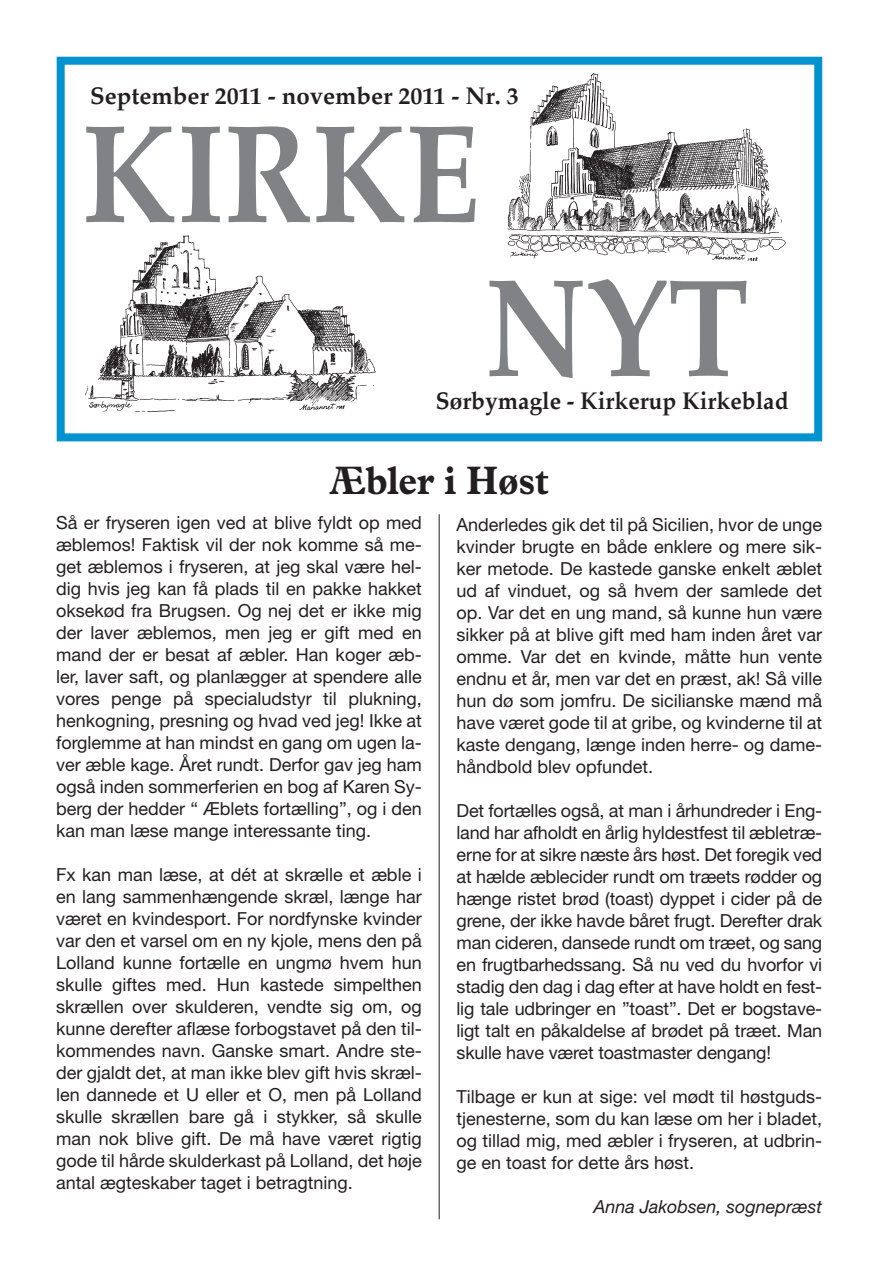
<style>
.page{position:relative;width:879px;height:1276px;background:#fff}
.page>*{position:absolute;margin:0;border:0;box-sizing:border-box;transform-origin:0 0}
.t1{font:700 140px "Palatino";color:#808285;scale:.87 1}
.Overskrift{font:700 40px "Plantin";color:#231f20;scale:.9 1}
.t2{font:700 24px "Palatino";color:#231f20}
.t3{font:700 24px "Palatino";color:#231f20;scale:.95 1}
.Brødtekst{font:18px/22px "Helvetica Neue";color:#231f20;text-align:justify}
.Brødtekst-2{font:italic 18px "Helvetica Neue";color:#231f20}
</style>
<div class="page">
<img style="left:85px;top:235px;width:291px;height:177px">
<img style="left:507px;top:73px;width:279px;height:188px">
<div style="left:57px;top:57px;width:765px;height:384px;border:8px solid #0093d0"></div>
<hr style="left:439px;top:514px;width:1px;height:705px;background:#231f20">
<p class="t2" style="left:90px;top:75px;width:430px">September 2011 - november 2011 - Nr. 3</p>
<p class="t1" style="left:82px;top:55px;width:460px">KIRKE</p>
<p class="t1" style="left:485px;top:209px;width:305px">NYT</p>
<p class="t3" style="left:436px;top:380px;width:373px">Sørbymagle - Kirkerup Kirkeblad</p>
<p class="Overskrift" style="left:329px;top:457px;width:246px">Æbler i Høst</p>
<p class="Brødtekst" style="left:56px;top:511px;width:367px">Så er fryseren igen ved at blive fyldt op med æblemos! Faktisk vil der nok komme så me&shy;get æblemos i fryseren, at jeg skal være hel&shy;dig hvis jeg kan få plads til en pakke hakket oksekød fra Brugsen. Og nej det er ikke mig der laver æblemos, men jeg er gift med en mand der er besat af æbler. Han koger æb&shy;ler, laver saft, og planlægger at spendere alle vores penge på specialudstyr til plukning, henkogning, presning og hvad ved jeg! Ikke at forglemme at han mindst en gang om ugen la&shy;ver æble kage. Året rundt. Derfor gav jeg ham også inden sommerferien en bog af Karen Sy&shy;berg der hedder “ Æblets fortælling”, og i den kan man læse mange interessante ting.</p>
<p class="Brødtekst" style="left:56px;top:863px;width:367px">Fx kan man læse, at dét at skrælle et æble i en lang sammenhængende skræl, længe har været en kvindesport. For nordfynske kvinder var den et varsel om en ny kjole, mens den på Lolland kunne fortælle en ungmø hvem hun skulle giftes med. Hun kastede simpelthen skrællen over skulderen, vendte sig om, og kunne derefter aflæse forbogstavet på den til&shy;kommendes navn. Ganske smart. Andre ste&shy;der gjaldt det, at man ikke blev gift hvis skræl&shy;len dannede et U eller et O, men på Lolland skulle skrællen bare gå i stykker, så skulle man nok blive gift. De må have været rigtig gode til hårde skulderkast på Lolland, det høje antal ægteskaber taget i betragtning.</p>
<p class="Brødtekst" style="left:456px;top:513px;width:367px">Anderledes gik det til på Sicilien, hvor de unge kvinder brugte en både enklere og mere sik&shy;ker metode. De kastede ganske enkelt æblet ud af vinduet, og så hvem der samlede det op. Var det en ung mand, så kunne hun være sikker på at blive gift med ham inden året var omme. Var det en kvinde, måtte hun vente endnu et år, men var det en præst, ak! Så ville hun dø som jomfru. De sicilianske mænd må have været gode til at gribe, og kvinderne til at kaste dengang, længe inden herre- og dame&shy;håndbold blev opfundet.</p>
<p class="Brødtekst" style="left:456px;top:799px;width:367px">Det fortælles også, at man i århundreder i Eng&shy;land har afholdt en årlig hyldestfest til æbletræ&shy;erne for at sikre næste års høst. Det foregik ved at hælde æblecider rundt om træets rødder og hænge ristet brød (toast) dyppet i cider på de grene, der ikke havde båret frugt. Derefter drak man cideren, dansede rundt om træet, og sang en frugtbarhedssang. Så nu ved du hvorfor vi stadig den dag i dag efter at have holdt en fest&shy;lig tale udbringer en ”toast”. Det er bogstave&shy;ligt talt en påkaldelse af brødet på træet. Man skulle have været toastmaster dengang!</p>
<p class="Brødtekst" style="left:456px;top:1085px;width:367px">Tilbage er kun at sige: vel mødt til høstguds&shy;tjenesterne, som du kan læse om her i bladet, og tillad mig, med æbler i fryseren, at udbrin&shy;ge en toast for dette års høst.</p>
<p class="Brødtekst-2" style="left:593px;top:1195px;width:230px">Anna Jakobsen, sognepræst</p>
</div>
